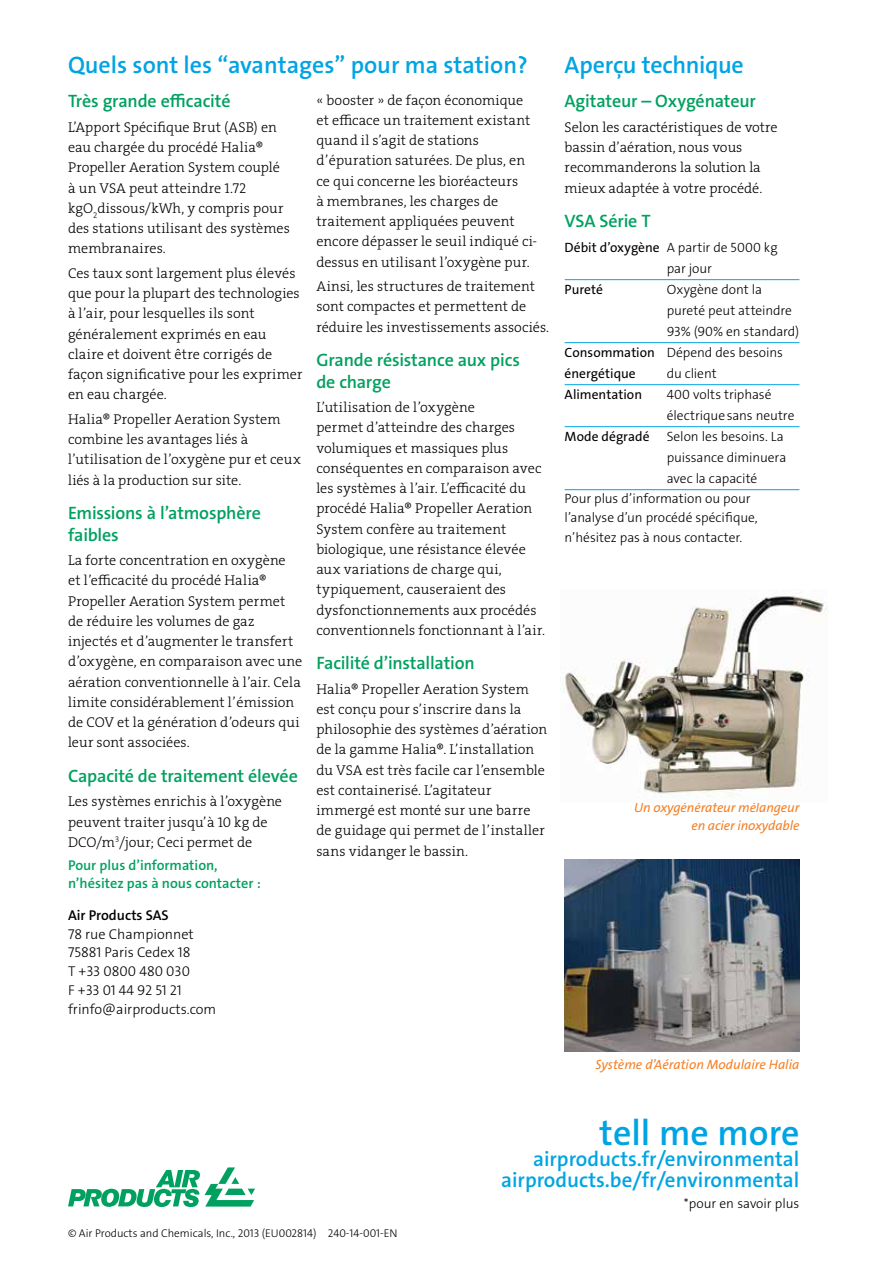
<style>
.page{position:relative;width:893px;height:1263px;background:#fff}
.page>*{position:absolute;margin:0;border:0;box-sizing:border-box;transform-origin:0 0}
.t1{font:600 36px "The Sans LF";color:#00a4e3}
.t2{font:600 24px "The Sans LF";color:#00a4e3}
.t3{font:600 21px/21px "The Sans LF";color:#00a4e3;text-align:right}
.t4{font:600 18px/21.6px "The Sans LF";letter-spacing:-.01em;color:#00a160}
.t5{font:14.25px/20.2px "The Serif LP3 Lig";color:#000}
.t6{font:300 14.25px/18.8px "The Sans LF";color:#000}
.t7{font:600 14.25px/18px "The Sans LF";color:#00a160}
.t8{font:600 14.25px "The Sans LF";color:#000}
.t9{font:300 13.5px/21px "The Sans LF";color:#000}
.t10{font:italic 13.5px/18px "The Sans LF";letter-spacing:-.01em;color:#f58025;text-align:right}
.t11{font:13.5px "The Sans LF";color:#000}
.t12{font:300 11.25px "The Sans LF";color:#000}
.s1{font-weight:400}
</style>
<div class="page">
<svg style="left:68px;top:1167px;width:187px;height:41px"></svg>
<img style="left:562px;top:592px;width:265px;height:205px">
<img style="left:565px;top:859px;width:234px;height:192px">
<hr style="left:565px;top:279px;width:234px;height:1px;background:#00a4e3">
<hr style="left:565px;top:342px;width:234px;height:1px;background:#00a4e3">
<hr style="left:565px;top:384px;width:234px;height:1px;background:#00a4e3">
<hr style="left:565px;top:426px;width:234px;height:1px;background:#00a4e3">
<hr style="left:565px;top:489px;width:234px;height:1px;background:#00a4e3">
<h2 class="t2" style="left:68px;top:50px;width:461px">Quels sont les “avantages” pour ma station?</h2>
<p class="t4" style="left:68px;top:91px;width:164px">Très grande efficacité</p>
<p class="t5" style="left:68px;top:117px;width:223px">L’Apport Spécifique Brut (ASB) en eau chargée du procédé Halia®<br>Propeller Aeration System couplé à un VSA peut atteindre 1.72 kgO<sub>2</sub>dissous/kWh, y compris pour des stations utilisant des systèmes membranaires.</p>
<p class="t5" style="left:68px;top:263px;width:236px">Ces taux sont largement plus élevés que pour la plupart des technologies à l’air, pour lesquelles ils sont généralement exprimés en eau claire et doivent être corrigés de façon significative pour les exprimer en eau chargée.</p>
<p class="t5" style="left:68px;top:409px;width:234px">Halia® Propeller Aeration System combine les avantages liés à l’utilisation de l’oxygène pur et ceux liés à la production sur site.</p>
<p class="t4" style="left:68px;top:502px;width:194px">Emissions à l’atmosphère faibles</p>
<p class="t5" style="left:68px;top:550px;width:236px">La forte concentration en oxygène<br>et l’efficacité du procédé Halia® Propeller Aeration System permet de réduire les volumes de gaz injectés et d’augmenter le transfert d’oxygène, en comparaison avec une aération conventionnelle à l’air. Cela limite considérablement l’émission de COV et la génération d’odeurs qui leur sont associées.</p>
<p class="t4" style="left:68px;top:765px;width:231px">Capacité de traitement élevée</p>
<p class="t5" style="left:68px;top:791px;width:216px">Les systèmes enrichis à l’oxygène peuvent traiter jusqu’à 10 kg de<br>DCO/m<sup>3</sup>/jour; Ceci permet de</p>
<p class="t7" style="left:68px;top:856px;width:194px">Pour plus d’information, n’hésitez pas à nous contacter :</p>
<p class="t8" style="left:68px;top:906px;width:102px">Air Products SAS</p>
<p class="t6" style="left:68px;top:924px;width:150px">78 rue Championnet<br>75881 Paris Cedex 18<br>T +33 0800 480 030<br>F +33 01 44 92 51 21 frinfo@airproducts.com</p>
<p class="t5" style="left:316px;top:90px;width:222px">« booster » de façon économique et efficace un traitement existant quand il s’agit de stations d’épuration saturées. De plus, en ce qui concerne les bioréacteurs<br>à membranes, les charges de traitement appliquées peuvent encore dépasser le seuil indiqué ci&shy;dessus en utilisant l’oxygène pur.</p>
<p class="t5" style="left:316px;top:276px;width:234px">Ainsi, les structures de traitement sont compactes et permettent de réduire les investissements associés.</p>
<p class="t4" style="left:316px;top:349px;width:205px">Grande résistance aux pics de charge</p>
<p class="t5" style="left:316px;top:397px;width:230px">L’utilisation de l’oxygène<br>permet d’atteindre des charges volumiques et massiques plus conséquentes en comparaison avec les systèmes à l’air. L’efficacité du procédé Halia® Propeller Aeration<br>System confère au traitement biologique, une résistance élevée aux variations de charge qui, typiquement, causeraient des dysfonctionnements aux procédés conventionnels fonctionnant à l’air.</p>
<p class="t4" style="left:316px;top:652px;width:160px">Facilité d’installation</p>
<p class="t5" style="left:316px;top:679px;width:232px">Halia® Propeller Aeration System est conçu pour s’inscrire dans la philosophie des systèmes d’aération de la gamme Halia®. L’installation du VSA est très facile car l’ensemble est containerisé. L’agitateur immergé est monté sur une barre de guidage qui permet de l’installer sans vidanger le bassin.</p>
<h2 class="t2" style="left:565px;top:50px;width:181px">Aperçu technique</h2>
<p class="t4" style="left:565px;top:91px;width:193px">Agitateur – Oxygénateur</p>
<p class="t5" style="left:565px;top:117px;width:215px">Selon les caractéristiques de votre bassin d’aération, nous vous recommanderons la solution la mieux adaptée à votre procédé.</p>
<p class="t4" style="left:565px;top:210px;width:88px">VSA Série T</p>
<p class="t9" style="left:667px;top:237px;width:112px;text-indent:-102px"><span class="s1">Débit d’oxygène</span> A partir de 5000 kg par jour</p>
<p class="t11" style="left:565px;top:281px;width:40px">Pureté</p>
<p class="t9" style="left:667px;top:279px;width:97px">Oxygène dont la</p>
<p class="t9" style="left:667px;top:300px;width:127px">pureté peut atteindre</p>
<p class="t9" style="left:667px;top:321px;width:134px">93% (90% en standard)</p>
<p class="t9" style="left:565px;top:342px;width:220px"><span class="s1">Consommation</span> Dépend des besoins</p>
<p class="t11" style="left:565px;top:365px;width:73px">énergétique</p>
<p class="t9" style="left:667px;top:363px;width:52px">du client</p>
<p class="t11" style="left:565px;top:386px;width:79px">Alimentation</p>
<p class="t9" style="left:667px;top:384px;width:129px">400 volts triphasé électriquesans neutre</p>
<p class="t11" style="left:565px;top:428px;width:86px">Mode dégradé</p>
<p class="t9" style="left:667px;top:426px;width:121px">Selon les besoins. La puissance diminuera avec la capacité</p>
<p class="t9" style="left:565px;top:489px;width:195px;line-height:19.5px">Pour plus d’information ou pour l’analyse d’un procédé spécifique, n’hésitez pas à nous contacter.</p>
<p class="t10" style="left:634px;top:799px;width:167px">Un oxygénérateur mélangeur en acier inoxydable</p>
<p class="t10" style="left:595px;top:1055px;width:205px">Système d’Aération Modulaire Halia</p>
<p class="t12" style="left:68px;top:1226px;width:331px">© Air Products and Chemicals, Inc., 2013 (EU002814) 240-14-001-EN</p>
<h1 class="t1" style="left:600px;top:1109px;width:201px">tell me more</h1>
<h3 class="t3" style="left:501px;top:1148px;width:300px">airproducts.fr/environmental airproducts.be/fr/environmental</h3>
<p class="t9" style="left:684px;top:1193px;width:117px">*pour en savoir plus</p>
</div>
